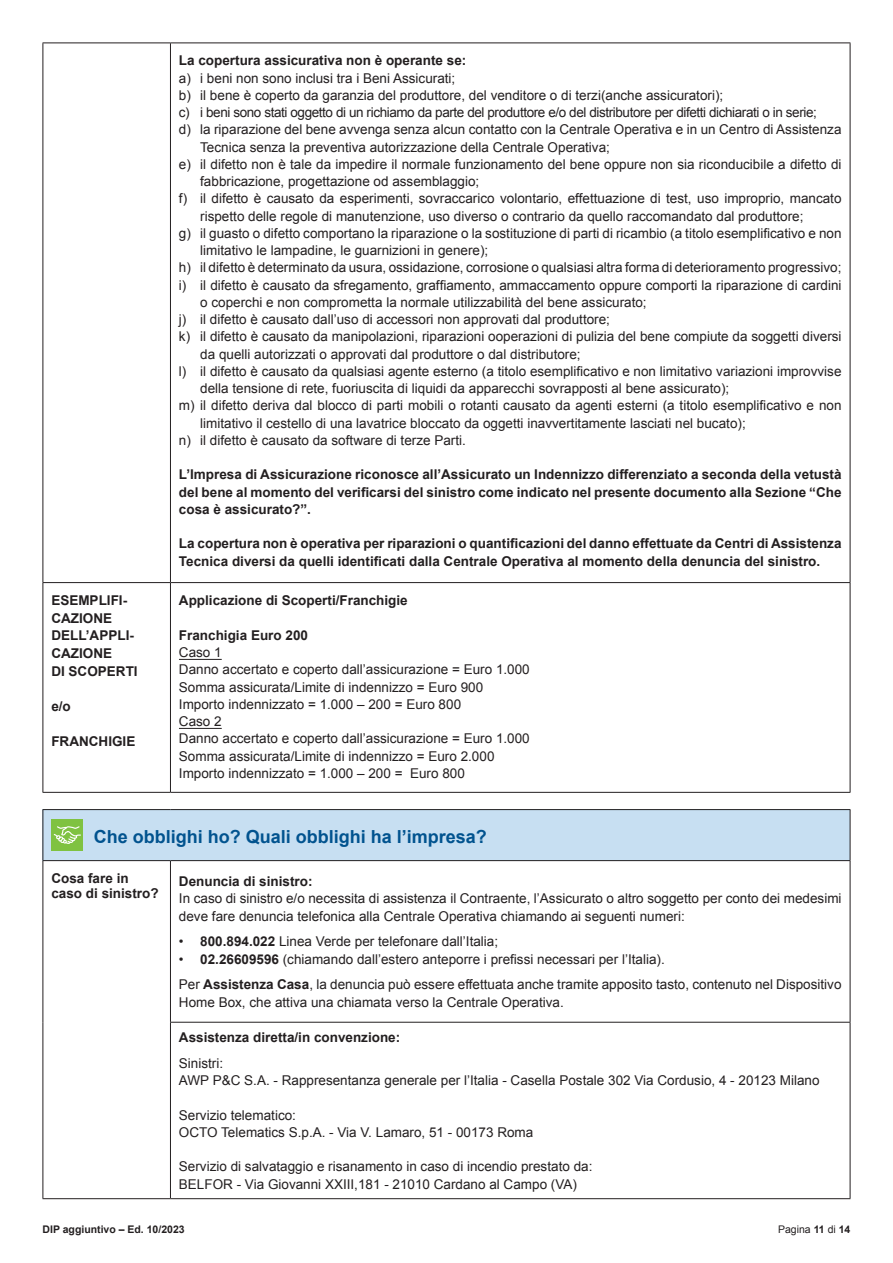
<style>
.page{position:relative;width:893px;height:1263px;background:#fff}
.page>*{position:absolute;margin:0;border:0;box-sizing:border-box;transform-origin:0 0}
.t1{font:700 18px "Arial";color:#01538f}
.t2{font:13.5px/17.2px "Arial";color:#231f20}
.t3{font:700 13.5px/17.7px "Arial";color:#231f20}
.t4{font:13.5px "Arial";letter-spacing:-.03em;color:#231f20}
.t5{font:700 10.5px "Arial";color:#231f20}
.t6{font:10.5px "Arial";color:#231f20}
.s1{font-weight:700}
</style>
<div class="page">
<hr style="left:43px;top:43px;width:127px;height:1px;background:#231f20">
<hr style="left:43px;top:43px;width:1px;height:539px;background:#231f20">
<hr style="left:170px;top:43px;width:680px;height:1px;background:#231f20">
<hr style="left:170px;top:43px;width:1px;height:539px;background:#231f20">
<hr style="left:850px;top:43px;width:1px;height:539px;background:#231f20">
<hr style="left:43px;top:582px;width:127px;height:1px;background:#231f20">
<hr style="left:43px;top:583px;width:1px;height:209px;background:#231f20">
<hr style="left:170px;top:582px;width:680px;height:1px;background:#231f20">
<hr style="left:170px;top:583px;width:1px;height:209px;background:#231f20">
<hr style="left:850px;top:583px;width:1px;height:209px;background:#231f20">
<hr style="left:43px;top:792px;width:127px;height:1px;background:#231f20">
<hr style="left:170px;top:792px;width:680px;height:1px;background:#231f20">
<hr style="left:179px;top:659px;width:43px;height:1px;background:#231f20">
<hr style="left:179px;top:728px;width:43px;height:1px;background:#231f20">
<div style="left:43px;top:809px;width:807px;height:52px;background:#c7dff2"></div>
<hr style="left:43px;top:809px;width:127px;height:1px;background:#231f20">
<hr style="left:43px;top:810px;width:1px;height:50px;background:#231f20">
<hr style="left:170px;top:809px;width:680px;height:1px;background:#231f20">
<hr style="left:850px;top:810px;width:1px;height:50px;background:#231f20">
<hr style="left:170px;top:860px;width:680px;height:1px;background:#231f20">
<hr style="left:850px;top:861px;width:1px;height:161px;background:#231f20">
<hr style="left:170px;top:1022px;width:680px;height:1px;background:#231f20">
<hr style="left:850px;top:1022px;width:1px;height:176px;background:#231f20">
<hr style="left:170px;top:1198px;width:680px;height:1px;background:#231f20">
<hr style="left:43px;top:860px;width:127px;height:1px;background:#231f20">
<hr style="left:43px;top:861px;width:1px;height:161px;background:#231f20">
<hr style="left:170px;top:861px;width:1px;height:161px;background:#231f20">
<hr style="left:43px;top:1022px;width:1px;height:176px;background:#231f20">
<hr style="left:170px;top:1022px;width:1px;height:176px;background:#231f20">
<hr style="left:43px;top:1198px;width:127px;height:1px;background:#231f20">
<div style="left:51px;top:819px;width:32px;height:32px;background:#7fc241"></div>
<svg style="left:54px;top:826px;width:27px;height:18px"></svg>
<p class="t3" style="left:51px;top:592px;width:88px">ESEMPLIFI-<br>CAZIONE<br>DELL’APPLI-<br>CAZIONE<br>DI SCOPERTI</p>
<p class="t3" style="left:51px;top:698px;width:21px">e/o</p>
<p class="t3" style="left:51px;top:733px;width:85px">FRANCHIGIE</p>
<p class="t3" style="left:179px;top:52px;width:289px">La copertura assicurativa non è operante se:</p>
<p class="t2" style="left:179px;top:69px;width:278px">a) i beni non sono inclusi tra i Beni Assicurati;</p>
<p class="t2" style="left:179px;top:87px;width:546px">b) il bene è coperto da garanzia del produttore, del venditore o di terzi(anche assicuratori);</p>
<p class="t4" style="left:179px;top:103px;width:639px">c) i beni sono stati oggetto di un richiamo da parte del produttore e/o del distributore per difetti dichiarati o in serie;</p>
<p class="t2" style="left:179px;top:121px;width:664px">d) la riparazione del bene avvenga senza alcun contatto con la Centrale Operativa e in un Centro di Assistenza</p>
<p class="t2" style="left:200px;top:138px;width:411px">Tecnica senza la preventiva autorizzazione della Centrale Operativa;</p>
<p class="t2" style="left:179px;top:156px;width:664px">e) il difetto non è tale da impedire il normale funzionamento del bene oppure non sia riconducibile a difetto di</p>
<p class="t2" style="left:200px;top:173px;width:281px">fabbricazione, progettazione od assemblaggio;</p>
<p class="t2" style="left:179px;top:190px;width:664px">f) il difetto è causato da esperimenti, sovraccarico volontario, effettuazione di test, uso improprio, mancato</p>
<p class="t2" style="left:200px;top:207px;width:605px">rispetto delle regole di manutenzione, uso diverso o contrario da quello raccomandato dal produttore;</p>
<p class="t2" style="left:179px;top:225px;width:664px">g) il guasto o difetto comportano la riparazione o la sostituzione di parti di ricambio (a titolo esemplificativo e non</p>
<p class="t2" style="left:200px;top:242px;width:290px">limitativo le lampadine, le guarnizioni in genere);</p>
<p class="t2" style="left:179px;top:259px;width:664px">h) il difetto è determinato da usura, ossidazione, corrosione o qualsiasi altra forma di deterioramento progressivo;</p>
<p class="t2" style="left:179px;top:276px;width:664px">i) il difetto è causato da sfregamento, graffiamento, ammaccamento oppure comporti la riparazione di cardini</p>
<p class="t2" style="left:200px;top:294px;width:448px">o coperchi e non comprometta la normale utilizzabilità del bene assicurato;</p>
<p class="t2" style="left:179px;top:311px;width:433px">j) il difetto è causato dall’uso di accessori non approvati dal produttore;</p>
<p class="t2" style="left:179px;top:328px;width:664px">k) il difetto è causato da manipolazioni, riparazioni ooperazioni di pulizia del bene compiute da soggetti diversi</p>
<p class="t2" style="left:200px;top:345px;width:382px">da quelli autorizzati o approvati dal produttore o dal distributore;</p>
<p class="t2" style="left:179px;top:363px;width:664px">l) il difetto è causato da qualsiasi agente esterno (a titolo esemplificativo e non limitativo variazioni improvvise</p>
<p class="t2" style="left:200px;top:380px;width:530px">della tensione di rete, fuoriuscita di liquidi da apparecchi sovrapposti al bene assicurato);</p>
<p class="t2" style="left:179px;top:397px;width:664px">m) il difetto deriva dal blocco di parti mobili o rotanti causato da agenti esterni (a titolo esemplificativo e non</p>
<p class="t2" style="left:200px;top:414px;width:547px">limitativo il cestello di una lavatrice bloccato da oggetti inavvertitamente lasciati nel bucato);</p>
<p class="t2" style="left:179px;top:432px;width:288px">n) il difetto è causato da software di terze Parti.</p>
<p class="t3" style="left:179px;top:466px;width:664px;line-height:17.2px;text-align:justify">L’Impresa di Assicurazione riconosce all’Assicurato un Indennizzo differenziato a seconda della vetustà del bene al momento del verificarsi del sinistro come indicato nel presente documento alla Sezione “Che cosa è assicurato?”.</p>
<p class="t3" style="left:179px;top:535px;width:664px">La copertura non è operativa per riparazioni o quantificazioni del danno effettuate da Centri di Assistenza<br>Tecnica diversi da quelli identificati dalla Centrale Operativa al momento della denuncia del sinistro.</p>
<p class="t3" style="left:179px;top:592px;width:230px">Applicazione di Scoperti/Franchigie</p>
<p class="t3" style="left:179px;top:627px;width:131px">Franchigia Euro 200</p>
<p class="t2" style="left:179px;top:644px;width:352px">Caso 1<br>Danno accertato e coperto dall’assicurazione = Euro 1.000<br>Somma assicurata/Limite di indennizzo = Euro 900<br>Importo indennizzato = 1.000 – 200 = Euro 800<br>Caso 2<br>Danno accertato e coperto dall’assicurazione = Euro 1.000<br>Somma assicurata/Limite di indennizzo = Euro 2.000<br>Importo indennizzato = 1.000 – 200 = Euro 800</p>
<h1 class="t1" style="left:94px;top:824px;width:394px">Che obblighi ho? Quali obblighi ha l’impresa?</h1>
<p class="t3" style="left:51px;top:871px;width:109px;line-height:15px">Cosa fare in caso di sinistro?</p>
<p class="t3" style="left:179px;top:873px;width:135px">Denuncia di sinistro:</p>
<p class="t2" style="left:179px;top:890px;width:664px">In caso di sinistro e/o necessita di assistenza il Contraente, l’Assicurato o altro soggetto per conto dei medesimi deve fare denuncia telefonica alla Centrale Operativa chiamando ai seguenti numeri:</p>
<p class="t2" style="left:179px;top:933px;width:321px">• <span class="s1">800.894.022</span> Linea Verde per telefonare dall’Italia;</p>
<p class="t2" style="left:179px;top:946px;width:664px;line-height:25.8px">• <span class="s1">02.26609596</span> (chiamando dall’estero anteporre i prefissi necessari per l’Italia).<br>Per <span class="s1">Assistenza Casa</span>, la denuncia può essere effettuata anche tramite apposito tasto, contenuto nel Dispositivo</p>
<p class="t2" style="left:179px;top:993px;width:386px">Home Box, che attiva una chiamata verso la Centrale Operativa.</p>
<p class="t3" style="left:179px;top:1029px;width:223px">Assistenza diretta/in convenzione:</p>
<p class="t2" style="left:179px;top:1054px;width:642px">Sinistri:<br>AWP P&amp;C S.A. - Rappresentanza generale per l’Italia - Casella Postale 302 Via Cordusio, 4 - 20123 Milano</p>
<p class="t2" style="left:179px;top:1106px;width:356px">Servizio telematico:<br>OCTO Telematics S.p.A. - Via V. Lamaro, 51 - 00173 Roma</p>
<p class="t2" style="left:179px;top:1158px;width:415px">Servizio di salvataggio e risanamento in caso di incendio prestato da:<br>BELFOR - Via Giovanni XXIII,181 - 21010 Cardano al Campo (VA)</p>
<p class="t5" style="left:43px;top:1222px;width:144px">DIP aggiuntivo – Ed. 10/2023</p>
<p class="t6" style="left:778px;top:1223px;width:74px">Pagina <span class="s1">11</span> di <span class="s1">14</span></p>
</div>
